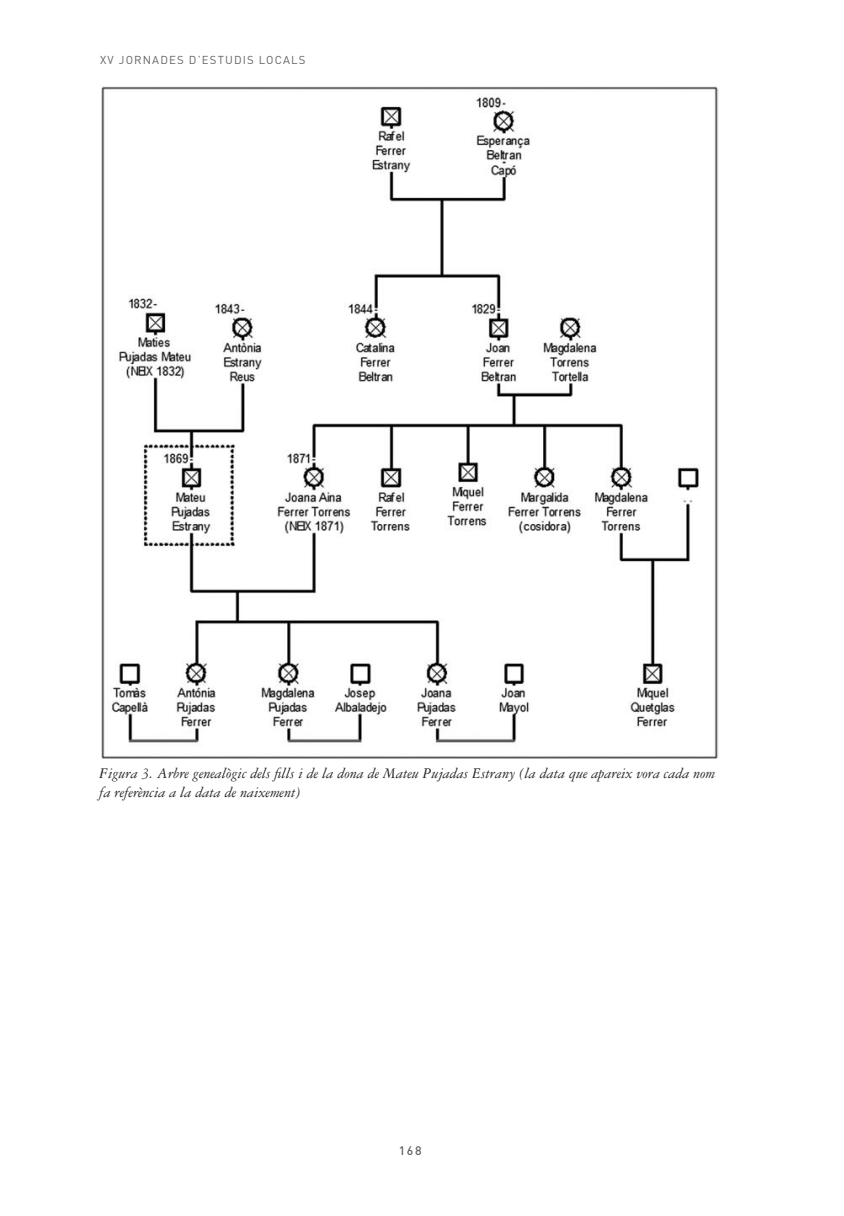
<style>
.page{position:relative;width:844px;height:1216px;background:#fff}
.page>*{position:absolute;margin:0;border:0;box-sizing:border-box;transform-origin:0 0}
.tit3{font:italic 15.75px/18.9px "Garamond Three";color:#231f20}
.t1{font:500 12.25px "DIN";color:#636366}
.t2{font:11.38px "DIN";letter-spacing:.1em;color:#636366}
</style>
<div class="page">
<img style="left:102px;top:87px;width:616px;height:671px">
<p class="t2" style="left:100px;top:53px;width:207px">XV JORNADES D’ESTUDIS LOCALS</p>
<p class="tit3" style="left:99px;top:763px;width:617px">Figura 3. Arbre genealògic dels fills i de la dona de Mateu Pujadas Estrany (la data que apareix vora cada nom fa referència a la data de naixement)</p>
<p class="t1" style="left:398px;top:1143px;width:25px">168</p>
</div>
